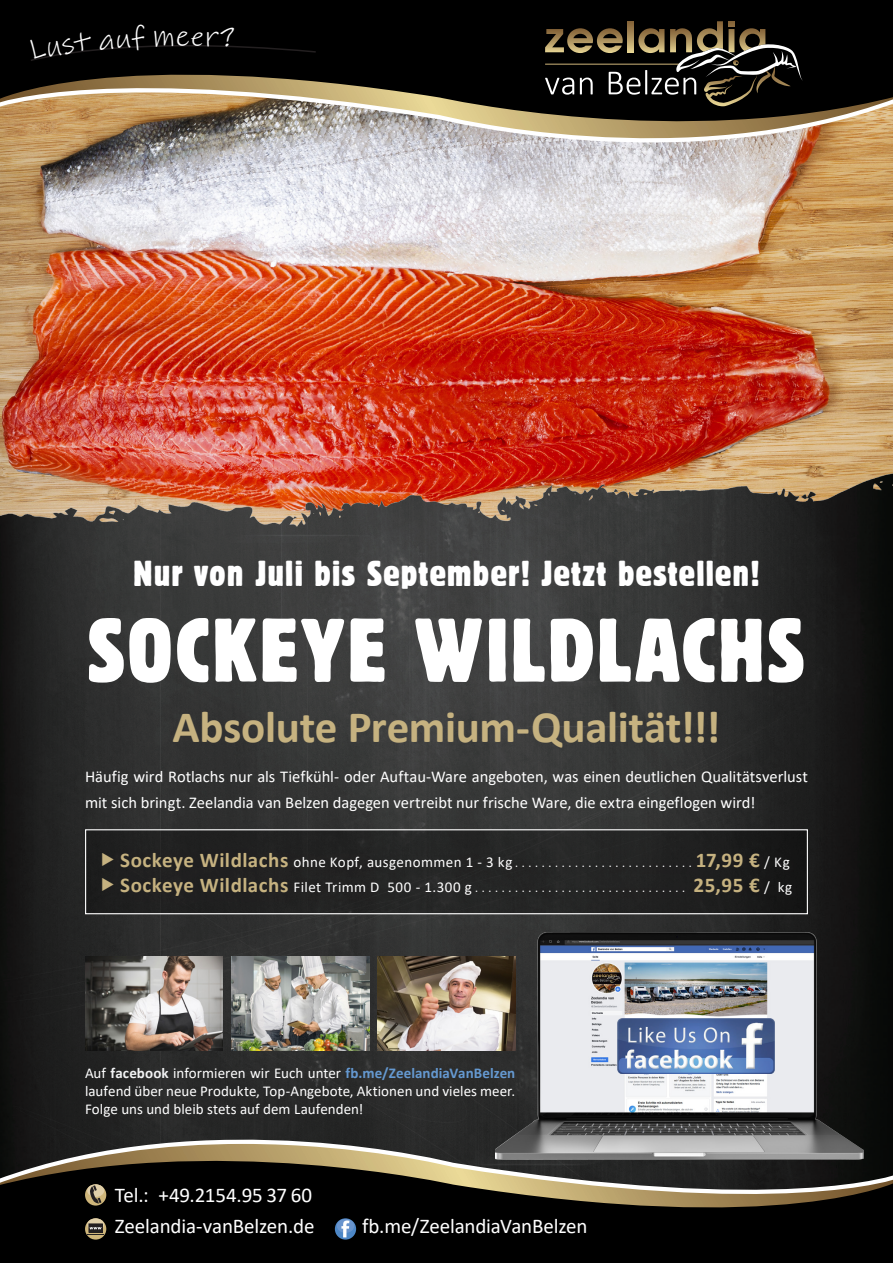
<style>
.page{position:relative;width:893px;height:1263px;background:#fff}
.page>*{position:absolute;margin:0;border:0;box-sizing:border-box;transform-origin:0 0}
.t1{font:90px "Blossum Con DB Normal";letter-spacing:.02em;color:#fff}
.t2{font:700 45px "Calibri";letter-spacing:-.01em;color:#c6b280}
.t3{font:36px "Blossum Con DB Normal";letter-spacing:.025em;color:#fff}
.t4{font:30px "Lindsey Pro";color:#fff}
.t5{font:21px/31px "Calibri";letter-spacing:-.01em;color:#fff}
.t6{font:16.5px/25.7px "Calibri";letter-spacing:-.005em;color:#fff}
.t7{font:300 15px/25.2px "Calibri";color:#fff}
.t8{font:15px/18px "Calibri";letter-spacing:.005em;color:#fff;text-align:justify}
.s1{font-weight:700;font-size:21px;color:#c6b280}
.s2{font-weight:400}
.s3{font-weight:700;color:#f2f3f4}
.s4{font-weight:700;color:#6599d1}
</style>
<div class="page">
<img style="left:0;top:531px;width:893px;height:609px">
<img style="left:0;top:177px;width:893px;height:354px">
<div style="left:0;top:0;width:893px;height:38px;background:#000"></div>
<svg style="left:0;top:1140px;width:893px;height:123px;background:#25221b"></svg>
<svg style="left:0;top:142px;width:893px;height:35px;background:#c2b7b0"></svg>
<svg style="left:0;top:38px;width:893px;height:104px;background:#695c49"></svg>
<svg style="left:545px;top:21px;width:258px;height:85px"></svg>
<svg style="left:335px;top:1218px;width:21px;height:21px"></svg>
<div style="left:337px;top:1219px;width:17px;height:14px;background:#6994cd;border-radius:50%"></div>
<svg style="left:341px;top:1220px;width:9px;height:17px"></svg>
<div style="left:85px;top:1218px;width:21px;height:21px;background:#cfb67a;border-radius:50%"></div>
<svg style="left:87px;top:1218px;width:17px;height:17px"></svg>
<svg style="left:85px;top:1184px;width:21px;height:21px"></svg>
<svg style="left:87px;top:1184px;width:17px;height:19px"></svg>
<div style="left:86px;top:830px;width:721px;height:84px;background:#222221"></div>
<div style="left:85px;top:829px;width:723px;height:85px;border:1px solid #fff"></div>
<img style="left:231px;top:957px;width:138px;height:93px">
<img style="left:85px;top:957px;width:138px;height:93px">
<img style="left:378px;top:957px;width:117px;height:93px">
<img style="left:495px;top:932px;width:368px;height:227px">
<img style="left:617px;top:1019px;width:158px;height:55px">
<svg style="left:29px;top:38px;width:288px;height:24px;background:#020101"></svg>
<h3 class="t4" style="left:176px;top:15px;width:31px">ee</h3>
<h3 class="t3" style="left:134px;top:553px;width:627px">Nur von Juli bis September! Jetzt bestellen!</h3>
<h1 class="t1" style="left:88px;top:598px;width:715px">Sockeye Wildlachs</h1>
<h2 class="t2" style="left:173px;top:695px;width:549px">Absolute Premium-Qualität!!!</h2>
<p class="t6" style="left:85px;top:764px;width:724px">Häufig wird Rotlachs nur als Tiefkühl- oder Auftau-Ware angeboten, was einen deutlichen Qualitätsverlust mit sich bringt. Zeelandia van Belzen dagegen vertreibt nur frische Ware, die extra eingeflogen wird!</p>
<p class="t7" style="left:120px;top:849px;width:674px"><span class="s1">Sockeye Wildlachs</span> <span class="s2">ohne Kopf, ausgenommen 1 - 3 kg</span> . . . . . . . . . . . . . . . . . . . . . . . . . . . <span class="s1">17,99 €</span> <span class="s2">/ Kg<br></span><span class="s1">Sockeye Wildlachs</span> <span class="s2">Filet Trimm D 500 - 1.300 g</span>................................ <span class="s1">25,95 €</span><span class="s2">/ kg</span></p>
<p class="t8" style="left:85px;top:1064px;width:432px">Auf <span class="s3">facebook</span> informieren wir Euch unter <span class="s4">fb.me/ZeelandiaVanBelzen </span>laufend über neue Produkte, Top-Angebote, Aktionen und vieles meer.<br>Folge uns und bleib stets auf dem Laufenden!</p>
<p class="t5" style="left:115px;top:1179px;width:201px">Tel.: +49.2154.95 37 60<br>Zeelandia-vanBelzen.de</p>
<p class="t5" style="left:362px;top:1210px;width:227px">fb.me/ZeelandiaVanBelzen</p>
</div>
